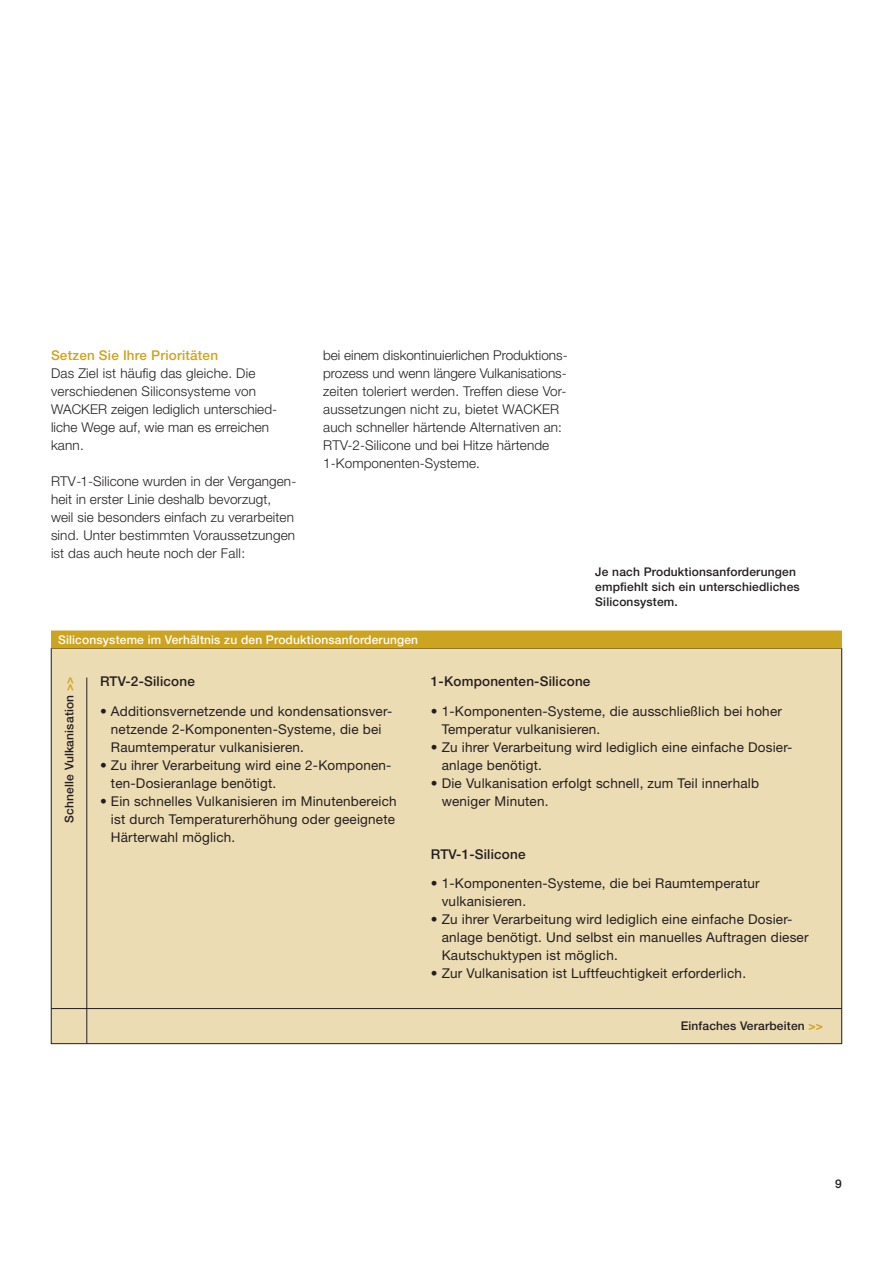
<style>
.page{position:relative;width:893px;height:1263px;background:#fff}
.page>*{position:absolute;margin:0;border:0;box-sizing:border-box;transform-origin:0 0}
.t1{font:13.5px/18px "Helvetica Neue";letter-spacing:.015em;color:#231f20}
.t2{font:300 13.5px/18px "Helvetica Neue";letter-spacing:.01em;color:#231f20}
.t3{font:500 13.5px "Helvetica Neue";letter-spacing:.015em;color:#231f20}
.t4{font:500 13.5px "Helvetica Neue";letter-spacing:.015em;color:#cda41f}
.t5{font:500 12px/15px "Helvetica Neue";letter-spacing:.015em;color:#231f20}
.t6{font:500 12px "Helvetica Neue";letter-spacing:.015em;color:#fff}
.s1{font-weight:700;color:#cda41f}
</style>
<div class="page">
<div style="left:51px;top:648px;width:790px;height:396px;background:#ecdcb4"></div>
<hr style="left:51px;top:1008px;width:791px;height:1px;background:#231f20">
<hr style="left:87px;top:677px;width:1px;height:367px;background:#231f20">
<div style="left:51px;top:631px;width:791px;height:18px;background:#cda41f"></div>
<p class="t4" style="left:51px;top:351px;width:168px">Setzen Sie Ihre Prioritäten</p>
<p class="t2" style="left:51px;top:366px;width:228px">Das Ziel ist häufig das gleiche. Die verschiedenen Siliconsysteme von<br>WACKER zeigen lediglich unterschied&shy;liche Wege auf, wie man es erreichen kann.</p>
<p class="t2" style="left:51px;top:474px;width:247px">RTV-1-Silicone wurden in der Vergangen&shy;heit in erster Linie deshalb bevorzugt, weil sie besonders einfach zu verarbeiten sind. Unter bestimmten Voraussetzungen ist das auch heute noch der Fall:</p>
<p class="t2" style="left:323px;top:348px;width:246px">bei einem diskontinuierlichen Produktions&shy;prozess und wenn längere Vulkanisations&shy;zeiten toleriert werden. Treffen diese Vor&shy;aussetzungen nicht zu, bietet WACKER auch schneller härtende Alternativen an:<br>RTV-2-Silicone und bei Hitze härtende 1-Komponenten-Systeme.</p>
<p class="t6" style="left:58px;top:635px;width:361px">Siliconsysteme im Verhältnis zu den Produktionsanforderungen</p>
<p class="t5" style="left:595px;top:565px;width:206px">Je nach Produktionsanforderungen empfiehlt sich ein unterschiedliches<br>Siliconsystem.</p>
<p class="t5" style="left:63px;top:823px;width:148px;rotate:-90deg">Schnelle Vulkanisation <span class="s1">&gt;&gt;</span></p>
<p class="t3" style="left:100px;top:677px;width:96px">RTV-2-Silicone</p>
<p class="t1" style="left:111px;top:704px;width:283px;text-indent:-11px">• Additionsvernetzende und kondensationsver&shy;netzende 2-Komponenten-Systeme, die bei<br>Raumtemperatur vulkanisieren.</p>
<p class="t1" style="left:111px;top:758px;width:282px;text-indent:-11px">• Zu ihrer Verarbeitung wird eine 2-Komponen&shy;ten-Dosieranlage benötigt.</p>
<p class="t1" style="left:111px;top:794px;width:287px;text-indent:-11px">• Ein schnelles Vulkanisieren im Minutenbereich ist durch Temperaturerhöhung oder geeignete<br>Härterwahl möglich.</p>
<p class="t3" style="left:431px;top:677px;width:161px">1-Komponenten-Silicone</p>
<p class="t1" style="left:441px;top:704px;width:342px;text-indent:-11px">• 1-Komponenten-Systeme, die ausschließlich bei hoher<br>Temperatur vulkanisieren.</p>
<p class="t1" style="left:441px;top:740px;width:352px;text-indent:-11px">• Zu ihrer Verarbeitung wird lediglich eine einfache Dosier&shy;anlage benötigt.</p>
<p class="t1" style="left:441px;top:776px;width:319px;text-indent:-11px">• Die Vulkanisation erfolgt schnell, zum Teil innerhalb weniger Minuten.</p>
<p class="t3" style="left:431px;top:849px;width:96px">RTV-1-Silicone</p>
<p class="t1" style="left:441px;top:876px;width:319px;text-indent:-11px">• 1-Komponenten-Systeme, die bei Raumtemperatur vulkanisieren.</p>
<p class="t1" style="left:441px;top:912px;width:368px;text-indent:-11px">• Zu ihrer Verarbeitung wird lediglich eine einfache Dosier&shy;anlage benötigt. Und selbst ein manuelles Auftragen dieser<br>Kautschuktypen ist möglich.</p>
<p class="t1" style="left:431px;top:966px;width:317px">• Zur Vulkanisation ist Luftfeuchtigkeit erforderlich.</p>
<p class="t5" style="left:680px;top:1019px;width:144px">Einfaches Verarbeiten <span class="s1">&gt;&gt;</span></p>
<p class="t5" style="left:835px;top:1177px;width:8px">9</p>
</div>
